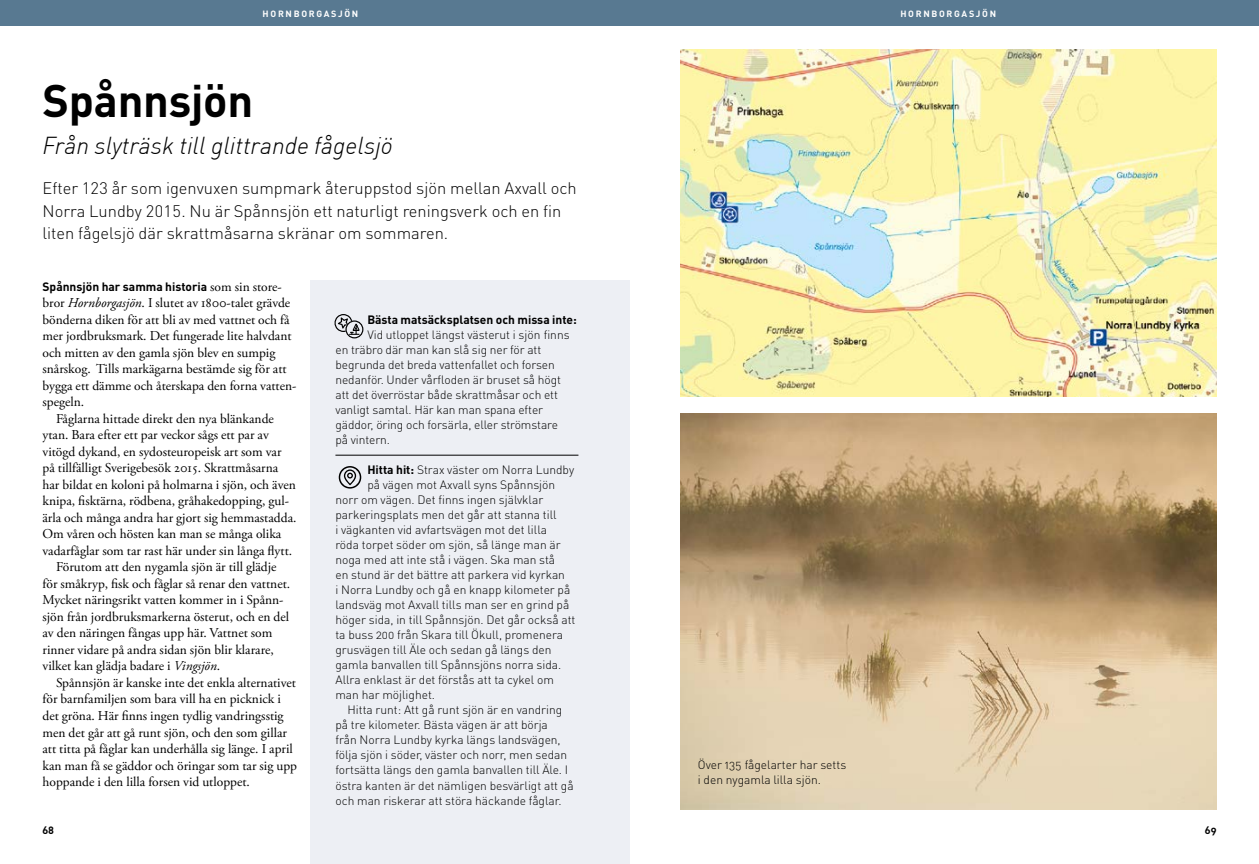
<style>
.page{position:relative;width:1259px;height:864px;background:#fff}
.page>*{position:absolute;margin:0;border:0;box-sizing:border-box;transform-origin:0 0}
.t1{font:700 45px "DIN Pro";letter-spacing:-.005em;color:#000}
.Underrubrik{font:italic 300 24px "DIN";color:#000}
.Ingress{font:300 16.5px/22.5px "DIN Pro";color:#000}
.Bread{font:13.5px/16.5px "Adobe Garamond Pro";color:#000}
.Faktatext{font:300 12px/15px "DIN Pro";color:#000}
.Bildtext{font:300 12px/15px "DIN Pro";color:#000}
.Bread-2{font:700 12px "DIN Pro";color:#000}
.Faktatext-2{font:700 12px "DIN Pro";color:#000}
.t2{font:700 10.5px "DIN Pro";color:#000}
.t3{font:700 9px "DIN Pro";letter-spacing:.19em;color:#fff}
.t4{font:6.9px "Frutiger Next LT";color:#000}
.s1{font-family:"Adobe Garamond Pro";font-weight:400;font-size:13.5px}
.s2{font-style:italic}
.s3{font-weight:700}
</style>
<div class="page">
<img style="left:680px;top:413px;width:536px;height:395px">
<img style="left:680px;top:50px;width:536px;height:346px">
<div style="left:310px;top:280px;width:319px;height:583px;background:#edeff4"></div>
<hr style="left:335px;top:454px;width:243px;height:1px;background:#000">
<svg style="left:339px;top:466px;width:22px;height:22px"></svg>
<svg style="left:334px;top:314px;width:29px;height:24px"></svg>
<div style="left:629px;top:0;width:630px;height:26px;background:#587991"></div>
<div style="left:0;top:0;width:630px;height:26px;background:#587991"></div>
<p class="t3" style="left:263px;top:8px;width:97px">HORNBORGASJÖN</p>
<p class="t3" style="left:900px;top:8px;width:97px">HORNBORGASJÖN</p>
<h1 class="t1" style="left:43px;top:70px;width:212px">Spånnsjön</h1>
<p class="Underrubrik" style="left:43px;top:130px;width:352px">Från slyträsk till glittrande fågelsjö</p>
<p class="Ingress" style="left:43px;top:176px;width:536px">Efter 123 år som igenvuxen sumpmark återuppstod sjön mellan Axvall och<br>Norra Lundby 2015. Nu är Spånnsjön ett naturligt reningsverk och en fin liten fågelsjö där skrattmåsarna skränar om sommaren.</p>
<p class="Bread-2" style="left:43px;top:278px;width:240px">Spånnsjön har samma historia <span class="s1">som sin store-</span></p>
<p class="Bread" style="left:43px;top:295px;width:255px">bror <span class="s2">Hornborgasjön</span>. I slutet av 1800-talet grävde bönderna diken för att bli av med vattnet och få mer jordbruksmark. Det fungerade lite halvdant och mitten av den gamla sjön blev en sumpig snårskog. Tills markägarna bestämde sig för att bygga ett dämme och återskapa den forna vatten&shy;spegeln.</p>
<p class="Bread" style="left:43px;top:410px;width:255px;text-indent:14px">Fåglarna hittade direkt den nya blänkande ytan. Bara efter ett par veckor sågs ett par av vitögd dykand, en sydosteuropeisk art som var på tillfälligt Sverigebesök 2015. Skrattmåsarna har bildat en koloni på holmarna i sjön, och även knipa, fisktärna, rödbena, gråhakedopping, gul&shy;ärla och många andra har gjort sig hemmastadda.<br>Om våren och hösten kan man se många olika vadarfåglar som tar rast här under sin långa flytt.</p>
<p class="Bread" style="left:43px;top:559px;width:249px;text-indent:14px">Förutom att den nygamla sjön är till glädje för småkryp, fisk och fåglar så renar den vattnet.<br>Mycket näringsrikt vatten kommer in i Spånn&shy;sjön från jordbruksmarkerna österut, och en del av den näringen fångas upp här. Vattnet som rinner vidare på andra sidan sjön blir klarare, vilket kan glädja badare i <span class="s2">Vingsjön</span>.</p>
<p class="Bread" style="left:43px;top:674px;width:256px;text-indent:14px">Spånnsjön är kanske inte det enkla alternativet för barnfamiljen som bara vill ha en picknick i det gröna. Här finns ingen tydlig vandringsstig men det går att gå runt sjön, och den som gillar att titta på fåglar kan underhålla sig länge. I april kan man få se gäddor och öringar som tar sig upp hoppande i den lilla forsen vid utloppet.</p>
<p class="Faktatext-2" style="left:367px;top:311px;width:211px">Bästa matsäcksplatsen och missa inte:</p>
<p class="Faktatext" style="left:335px;top:326px;width:236px;text-indent:32px">Vid utloppet längst västerut i sjön finns en träbro där man kan slå sig ner för att begrunda det breda vattenfallet och forsen nedanför. Under vårfloden är bruset så högt att det överröstar både skrattmåsar och ett vanligt samtal. Här kan man spana efter gäddor, öring och forsärla, eller strömstare på vintern.</p>
<p class="Faktatext" style="left:367px;top:461px;width:208px"><span class="s3">Hitta hit:</span> Strax väster om Norra Lundby</p>
<p class="Faktatext" style="left:335px;top:476px;width:241px;text-indent:32px">på vägen mot Axvall syns Spånnsjön norr om vägen. Det finns ingen självklar parkeringsplats men det går att stanna till<br>i vägkanten vid avfartsvägen mot det lilla<br>röda torpet söder om sjön, så länge man är noga med att inte stå i vägen. Ska man stå<br>en stund är det bättre att parkera vid kyrkan<br>i Norra Lundby och gå en knapp kilometer på landsväg mot Axvall tills man ser en grind på höger sida, in till Spånnsjön. Det går också att ta buss 200 från Skara till Ökull, promenera grusvägen till Äle och sedan gå längs den gamla banvallen till Spånnsjöns norra sida.<br>Allra enklast är det förstås att ta cykel om man har möjlighet.</p>
<p class="Faktatext" style="left:335px;top:701px;width:240px;text-indent:12px">Hitta runt: Att gå runt sjön är en vandring på tre kilometer. Bästa vägen är att börja<br>från Norra Lundby kyrka längs landsvägen, följa sjön i söder, väster och norr, men sedan fortsätta längs den gamla banvallen till Äle. I östra kanten är det nämligen besvärligt att gå och man riskerar att störa häckande fåglar.</p>
<p class="t4" style="left:374px;top:529px;width:30px">Missa inte</p>
<p class="t4" style="left:374px;top:583px;width:66px">Bästa matsäcksplatsen</p>
<p class="t4" style="left:374px;top:691px;width:38px">En skum grej</p>
<p class="t4" style="left:374px;top:799px;width:13px">Tips</p>
<p class="Bildtext" style="left:698px;top:756px;width:150px">Över 135 fågelarter har setts i den nygamla lilla sjön.</p>
<p class="t2" style="left:43px;top:822px;width:13px">68</p>
<p class="t2" style="left:1205px;top:822px;width:13px">69</p>
</div>
